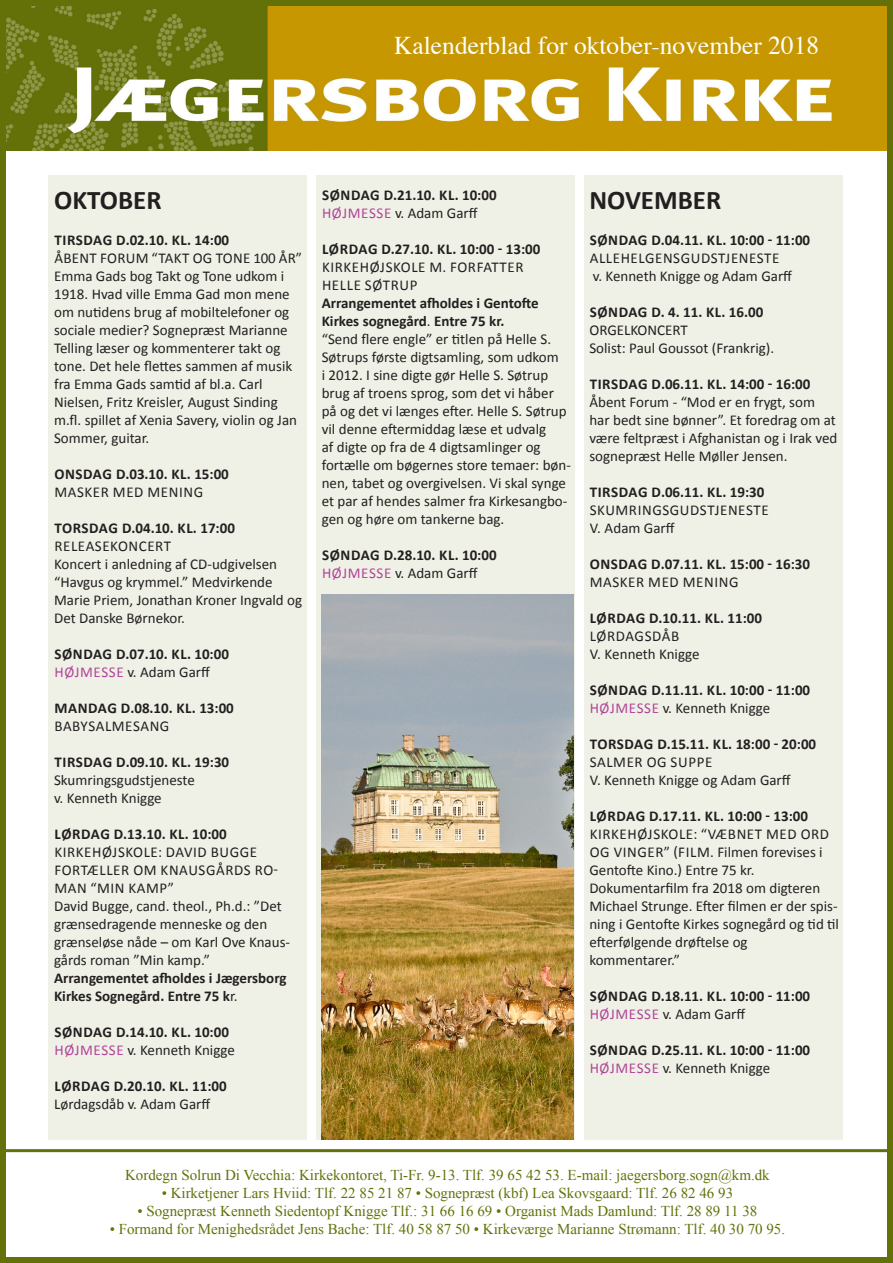
<style>
.page{position:relative;width:893px;height:1263px;background:#fff}
.page>*{position:absolute;margin:0;border:0;box-sizing:border-box;transform-origin:0 0}
.t1{font:700 27px "Calibri";color:#231f20}
.t2{font:25.5px "Times";color:#fff}
.t3{font:15px/18px "Calibri";color:#231f20}
.t4{font:15px "Times New Roman";color:#647108}
.t5{font:700 15px/18px "Calibri";color:#231f20}
.t6{font:700 15px/18px "Calibri";letter-spacing:.02em;color:#231f20}
.t7{font:15px/18px "Calibri";letter-spacing:.04em;color:#231f20}
.t8{font:15px "Calibri";letter-spacing:.03em;color:#231f20}
.t9{font:700 15px/18px "Calibri";letter-spacing:.025em;color:#231f20}
.s1{font-weight:700}
.s2{color:#b14599}
.s3{font-weight:400}
</style>
<div class="page">
<img style="left:7px;top:7px;width:879px;height:144px">
<div style="left:0;top:0;width:893px;height:1263px;border:6px solid #647108"></div>
<hr style="left:0;top:1149px;width:893px;height:3px;background:#647108">
<div style="left:584px;top:176px;width:258px;height:964px;background:#eff1e6"></div>
<div style="left:316px;top:176px;width:259px;height:964px;background:#eff1e6"></div>
<div style="left:48px;top:176px;width:258px;height:964px;background:#eff1e6"></div>
<img style="left:321px;top:594px;width:252px;height:546px">
<p class="t2" style="left:394px;top:22px;width:427px">Kalenderblad for oktober-november 2018</p>
<p class="t1" style="left:54px;top:183px;width:109px">OKTOBER</p>
<p class="t3" style="left:54px;top:231px;width:250px"><span class="s1">TIRSDAG D.02.10. KL. 14:00<br></span>ÅBENT FORUM “TAKT OG TONE 100 ÅR” Emma Gads bog Takt og Tone udkom i 1918. Hvad ville Emma Gad mon mene om nutidens brug af mobiltelefoner og sociale medier? Sognepræst Marianne Telling læser og kommenterer takt og tone. Det hele flettes sammen af musik fra Emma Gads samtid af bl.a. Carl Nielsen, Fritz Kreisler, August Sinding m.fl. spillet af Xenia Savery, violin og Jan Sommer, guitar.</p>
<p class="t6" style="left:54px;top:465px;width:176px">ONSDAG D.03.10. KL. 15:00</p>
<p class="t7" style="left:54px;top:483px;width:150px">MASKER MED MENING</p>
<p class="t3" style="left:54px;top:519px;width:250px"><span class="s1">TORSDAG D.04.10. KL. 17:00<br></span>RELEASEKONCERT<br>Koncert i anledning af CD-udgivelsen “Havgus og krymmel.” Medvirkende<br>Marie Priem, Jonathan Kroner Ingvald og<br>Det Danske Børnekor.</p>
<p class="t6" style="left:54px;top:645px;width:176px">SØNDAG D.07.10. KL. 10:00</p>
<p class="t8" style="left:54px;top:663px;width:157px"><span class="s2">HØJMESSE</span> v. Adam Garff</p>
<p class="t6" style="left:54px;top:699px;width:181px">MANDAG D.08.10. KL. 13:00<br><span class="s3">BABYSALMESANG</span></p>
<p class="t3" style="left:54px;top:753px;width:177px"><span class="s1">TIRSDAG D.09.10. KL. 19:30<br></span>Skumringsgudstjeneste<br>v. Kenneth Knigge</p>
<p class="t6" style="left:54px;top:825px;width:174px">LØRDAG D.13.10. KL. 10:00</p>
<p class="t7" style="left:54px;top:843px;width:225px">KIRKEHØJSKOLE: DAVID BUGGE<br>FORTÆLLER OM KNAUSGÅRDS RO-<br>MAN “MIN KAMP”</p>
<p class="t3" style="left:54px;top:897px;width:238px">David Bugge, cand. theol., Ph.d.: ”Det grænsedragende menneske og den grænseløse nåde – om Karl Ove Knaus&shy;gårds roman ”Min kamp.” <span class="s1">Arrangementet afholdes i Jægersborg Kirkes Sognegård. Entre 75 k</span>r.</p>
<p class="t6" style="left:54px;top:1023px;width:176px">SØNDAG D.14.10. KL. 10:00</p>
<p class="t3" style="left:54px;top:1041px;width:182px"><span class="s2">HØJMESSE</span> v. Kenneth Knigge</p>
<p class="t6" style="left:54px;top:1077px;width:174px">LØRDAG D.20.10. KL. 11:00<br><span class="s3">Lørdagsdåb v. Adam Garff</span></p>
<p class="t6" style="left:322px;top:186px;width:176px">SØNDAG D.21.10. KL. 10:00</p>
<p class="t8" style="left:322px;top:204px;width:157px"><span class="s2">HØJMESSE</span> v. Adam Garff</p>
<p class="t7" style="left:322px;top:240px;width:220px"><span class="s1">LØRDAG D.27.10. KL. 10:00 - 13:00<br></span>KIRKEHØJSKOLE M. FORFATTER<br>HELLE SØTRUP</p>
<p class="t5" style="left:322px;top:294px;width:218px">Arrangementet afholdes i Gentofte<br>Kirkes sognegård<span class="s3">.</span> Entre 75 kr.</p>
<p class="t3" style="left:322px;top:330px;width:251px">“Send flere engle” er titlen på Helle S.<br>Søtrups første digtsamling, som udkom<br>i 2012. I sine digte gør Helle S. Søtrup brug af troens sprog, som det vi håber på og det vi længes efter. Helle S. Søtrup vil denne eftermiddag læse et udvalg<br>af digte op fra de 4 digtsamlinger og fortælle om bøgernes store temaer: bøn&shy;nen, tabet og overgivelsen. Vi skal synge et par af hendes salmer fra Kirkesangbo&shy;gen og høre om tankerne bag.</p>
<p class="t6" style="left:322px;top:546px;width:176px">SØNDAG D.28.10. KL. 10:00</p>
<p class="t8" style="left:322px;top:564px;width:157px"><span class="s2">HØJMESSE</span> v. Adam Garff</p>
<p class="t1" style="left:589px;top:183px;width:133px">NOVEMBER</p>
<p class="t5" style="left:590px;top:231px;width:222px">SØNDAG D.04.11. KL. 10:00 - 11:00</p>
<p class="t7" style="left:590px;top:249px;width:191px">ALLEHELGENSGUDSTJENESTE</p>
<p class="t3" style="left:593px;top:267px;width:201px">v. Kenneth Knigge og Adam Garff</p>
<p class="t9" style="left:590px;top:303px;width:175px">SØNDAG D. 4. 11. KL. 16.00</p>
<p class="t3" style="left:589px;top:321px;width:100px">ORGELKONCERT</p>
<p class="t3" style="left:589px;top:339px;width:186px">Solist: Paul Goussot (Frankrig).</p>
<p class="t5" style="left:590px;top:375px;width:222px">TIRSDAG D.06.11. KL. 14:00 - 16:00</p>
<p class="t3" style="left:589px;top:393px;width:250px">Åbent Forum - “Mod er en frygt, som har bedt sine bønner”. Et foredrag om at være feltpræst i Afghanistan og i Irak ved sognepræst Helle Møller Jensen.</p>
<p class="t9" style="left:590px;top:483px;width:180px">TIRSDAG D.06.11. KL. 19:30<br><span class="s3">SKUMRINGSGUDSTJENESTE</span></p>
<p class="t3" style="left:590px;top:519px;width:86px">V. Adam Garff</p>
<p class="t5" style="left:590px;top:555px;width:222px">ONSDAG D.07.11. KL. 15:00 - 16:30</p>
<p class="t7" style="left:590px;top:573px;width:150px">MASKER MED MENING</p>
<p class="t3" style="left:590px;top:609px;width:174px"><span class="s1">LØRDAG D.10.11. KL. 11:00<br></span>LØRDAGSDÅB<br>V. Kenneth Knigge</p>
<p class="t5" style="left:590px;top:681px;width:222px">SØNDAG D.11.11. KL. 10:00 - 11:00</p>
<p class="t3" style="left:590px;top:699px;width:182px"><span class="s2">HØJMESSE</span> v. Kenneth Knigge</p>
<p class="t5" style="left:590px;top:735px;width:228px">TORSDAG D.15.11. KL. 18:00 - 20:00</p>
<p class="t3" style="left:590px;top:753px;width:203px">SALMER OG SUPPE<br>V. Kenneth Knigge og Adam Garff</p>
<p class="t5" style="left:590px;top:807px;width:220px">LØRDAG D.17.11. KL. 10:00 - 13:00</p>
<p class="t3" style="left:589px;top:825px;width:251px">KIRKEHØJSKOLE: “VÆBNET MED ORD<br>OG VINGER” (FILM. Filmen forevises i<br>Gentofte Kino.) Entre 75 kr.<br>Dokumentarfilm fra 2018 om digteren<br>Michael Strunge. Efter filmen er der spis&shy;ning i Gentofte Kirkes sognegård og tid til efterfølgende drøftelse og kommentarer.”</p>
<p class="t5" style="left:590px;top:987px;width:222px">SØNDAG D.18.11. KL. 10:00 - 11:00</p>
<p class="t8" style="left:590px;top:1005px;width:157px"><span class="s2">HØJMESSE</span> v. Adam Garff</p>
<p class="t5" style="left:590px;top:1041px;width:222px">SØNDAG D.25.11. KL. 10:00 - 11:00</p>
<p class="t3" style="left:590px;top:1059px;width:182px"><span class="s2">HØJMESSE</span> v. Kenneth Knigge</p>
<p class="t4" style="left:125px;top:1165px;width:646px">Kordegn Solrun Di Vecchia: Kirkekontoret, Ti-Fr. 9-13. Tlf. 39 65 42 53. E-mail: jaegersborg.sogn@km.dk</p>
<p class="t4" style="left:162px;top:1183px;width:573px">• Kirketjener Lars Hviid: Tlf. 22 85 21 87 • Sognepræst (kbf) Lea Skovsgaard: Tlf. 26 82 46 93</p>
<p class="t4" style="left:137px;top:1201px;width:621px">• Sognepræst Kenneth Siedentopf Knigge Tlf.: 31 66 16 69 • Organist Mads Damlund: Tlf. 28 89 11 38</p>
<p class="t4" style="left:110px;top:1219px;width:677px">• Formand for Menighedsrådet Jens Bache: Tlf. 40 58 87 50 • Kirkeværge Marianne Strømann: Tlf. 40 30 70 95.</p>
</div>
